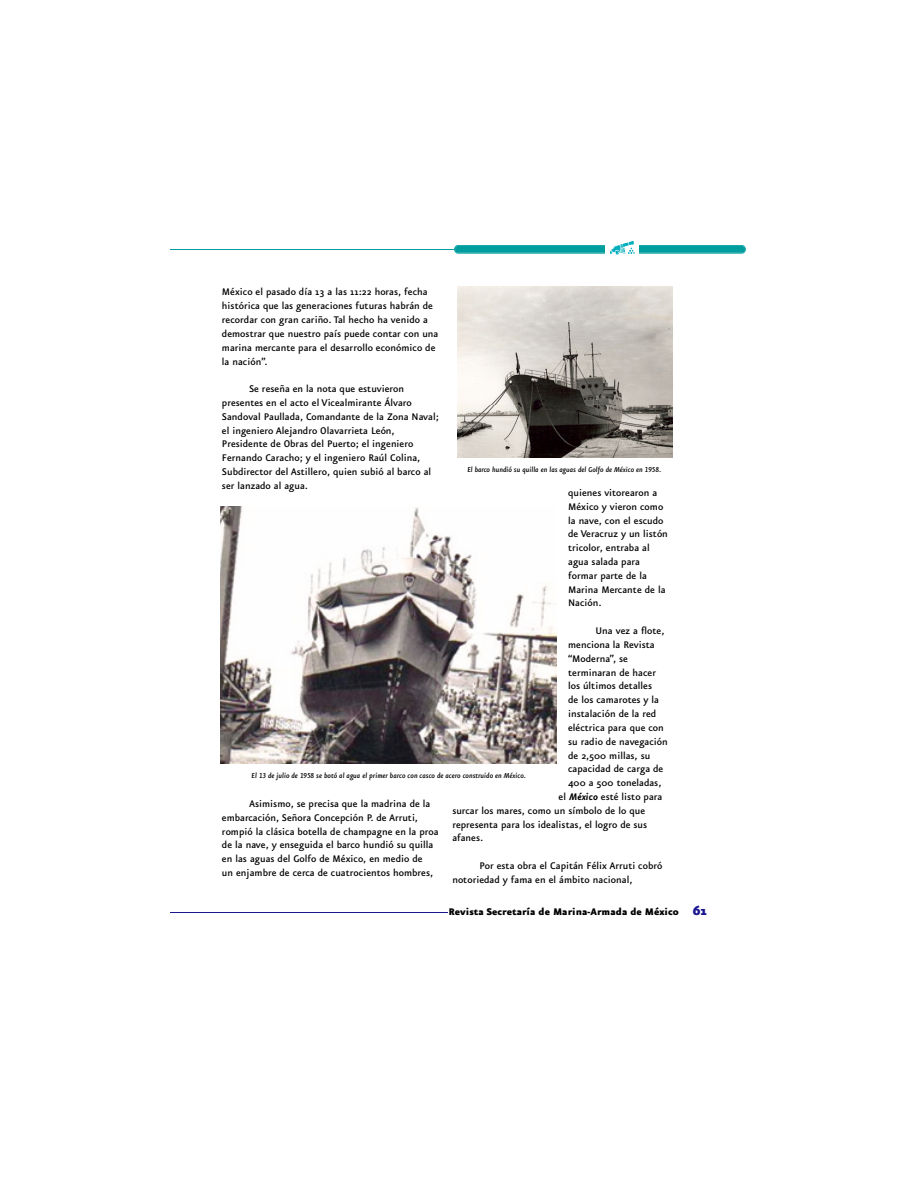
<style>
.page{position:relative;width:918px;height:1188px;background:#fff}
.page>*{position:absolute;margin:0;border:0;box-sizing:border-box;transform-origin:0 0}
.t1{font:500 11.55px/13.8px "Eureka Sans";color:#000}
.t2{font:900 11.55px "Eureka Sans";color:#000}
.t3{font:italic 500 8.7px "Eureka Sans";color:#000}
.s1{font-weight:700;font-style:italic}
.s2{font-size:15.3px;color:#1a178f}
</style>
<div class="page">
<hr style="left:170px;top:912px;width:278px;height:1px;background:#1a178f">
<hr style="left:170px;top:249px;width:290px;height:1px;background:#009d9f">
<svg style="left:454px;top:245px;width:292px;height:9px;background:#13a4a6"></svg>
<div style="left:605px;top:233px;width:34px;height:32px;background:#fff"></div>
<img style="left:609px;top:241px;width:26px;height:14px">
<img style="left:220px;top:507px;width:337px;height:257px">
<img style="left:458px;top:286px;width:215px;height:172px">
<p class="t1" style="left:222px;top:286px;width:218px">México el pasado día 13 a las 11:22 horas, fecha histórica que las generaciones futuras habrán de recordar con gran cariño. Tal hecho ha venido a demostrar que nuestro país puede contar con una marina mercante para el desarrollo económico de la nación”.</p>
<p class="t1" style="left:222px;top:382px;width:218px;text-indent:27px">Se reseña en la nota que estuvieron presentes en el acto el Vicealmirante Álvaro Sandoval Paullada, Comandante de la Zona Naval; el ingeniero Alejandro Olavarrieta León, Presidente de Obras del Puerto; el ingeniero Fernando Caracho; y el ingeniero Raúl Colina, Subdirector del Astillero, quien subió al barco al ser lanzado al agua.</p>
<p class="t3" style="left:467px;top:466px;width:195px">El barco hundió su quilla en las aguas del Golfo de México en 1958.</p>
<p class="t1" style="left:568px;top:486px;width:101px">quienes vitorearon a<br>México y vieron como la nave, con el escudo de Veracruz y un listón tricolor, entraba al agua salada para formar parte de la<br>Marina Mercante de la<br>Nación.</p>
<p class="t1" style="left:596px;top:624px;width:71px">Una vez a flote,</p>
<p class="t1" style="left:568px;top:638px;width:88px">menciona la Revista</p>
<p class="t1" style="left:568px;top:652px;width:61px">“Moderna”, se</p>
<p class="t1" style="left:568px;top:666px;width:89px">terminaran de hacer</p>
<p class="t1" style="left:568px;top:680px;width:85px">los últimos detalles</p>
<p class="t1" style="left:568px;top:693px;width:93px">de los camarotes y la</p>
<p class="t1" style="left:568px;top:707px;width:90px">instalación de la red</p>
<p class="t1" style="left:568px;top:721px;width:97px">eléctrica para que con</p>
<p class="t1" style="left:568px;top:735px;width:101px">su radio de navegación</p>
<p class="t1" style="left:568px;top:749px;width:84px">de 2,500 millas, su</p>
<p class="t1" style="left:568px;top:763px;width:97px">capacidad de carga de</p>
<p class="t1" style="left:568px;top:776px;width:95px">400 a 500 toneladas,</p>
<p class="t1" style="left:559px;top:790px;width:105px">el <span class="s1">México</span> esté listo para</p>
<p class="t1" style="left:452px;top:804px;width:194px">surcar los mares, como un símbolo de lo que</p>
<p class="t1" style="left:452px;top:818px;width:196px">representa para los idealistas, el logro de sus</p>
<p class="t1" style="left:452px;top:832px;width:32px">afanes.</p>
<p class="t1" style="left:452px;top:859px;width:212px;text-indent:27px">Por esta obra el Capitán Félix Arruti cobró notoriedad y fama en el ámbito nacional,</p>
<p class="t3" style="left:252px;top:772px;width:276px">El 13 de julio de 1958 se botó al agua el primer barco con casco de acero construido en México.</p>
<p class="t1" style="left:222px;top:797px;width:218px;text-indent:27px">Asimismo, se precisa que la madrina de la embarcación, Señora Concepción P. de Arruti, rompió la clásica botella de champagne en la proa de la nave, y enseguida el barco hundió su quilla en las aguas del Golfo de México, en medio de<br>un enjambre de cerca de cuatrocientos hombres,</p>
<p class="t2" style="left:448px;top:907px;width:260px">Revista Secretaría de Marina-Armada de México <span class="s2">61</span></p>
</div>
